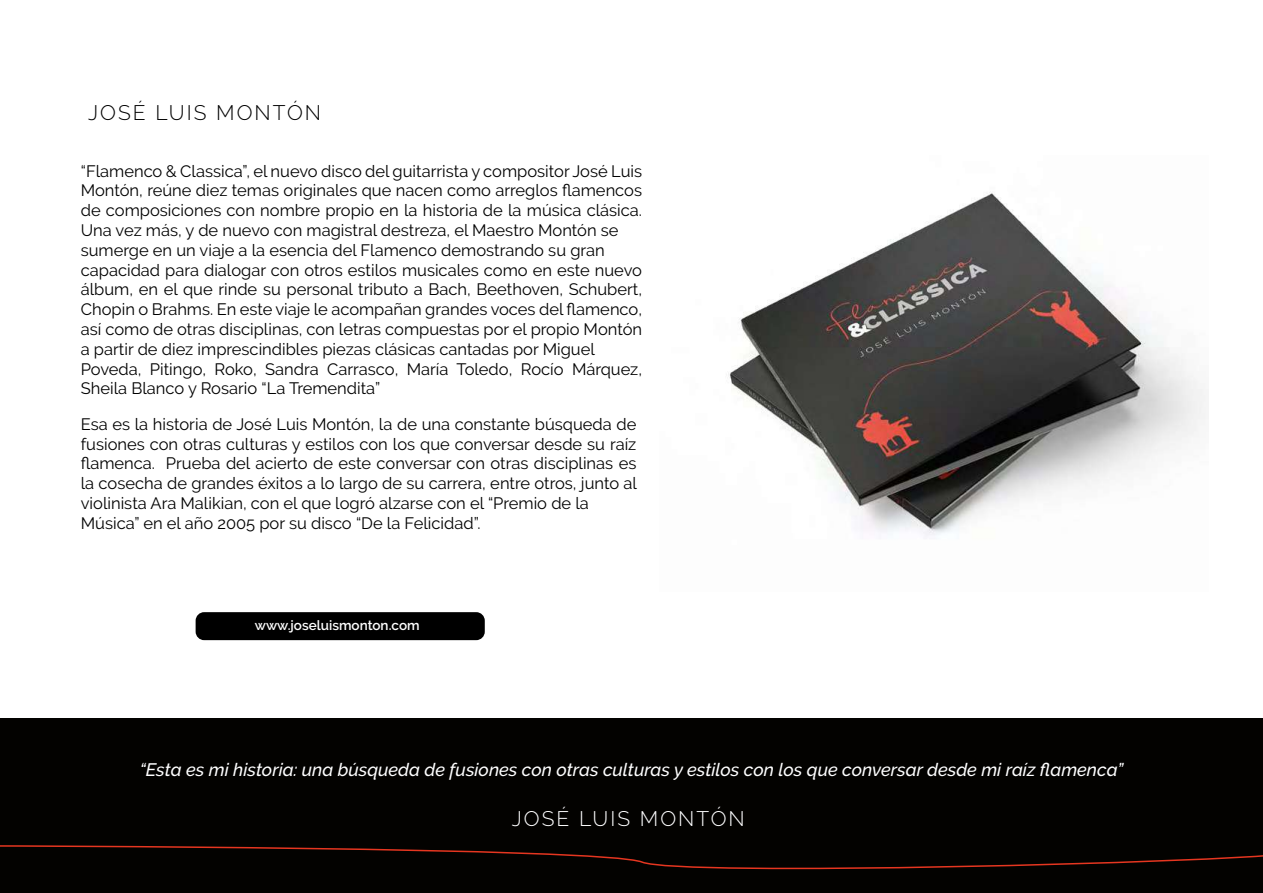
<style>
.page{position:relative;width:1263px;height:893px;background:#fff}
.page>*{position:absolute;margin:0;border:0;box-sizing:border-box;transform-origin:0 0}
.t1{font:300 21px "Raleway";letter-spacing:.1em;color:#000}
.t2{font:300 21px "Raleway";letter-spacing:.1em;color:#fff}
.t3{font:italic 500 18px "Raleway";color:#fff}
.t4{font:16.5px/19.8px "Raleway";color:#000}
.t5{font:600 13.5px "Raleway";color:#fff}
</style>
<div class="page">
<div style="left:0;top:719px;width:1263px;height:174px;background:#030200"></div>
<img style="left:728px;top:192px;width:478px;height:345px">
<div style="left:196px;top:612px;width:289px;height:28px;background:#000;border-radius:9px"></div>
<svg style="left:0;top:845px;width:1263px;height:25px"></svg>
<p class="t1" style="left:88px;top:100px;width:235px">JOSÉ LUIS MONTÓN</p>
<p class="t4" style="left:81px;top:161px;width:563px">“Flamenco &amp; Classica”, el nuevo disco del guitarrista y compositor José Luis Montón, reúne diez temas originales que nacen como arreglos flamencos de composiciones con nombre propio en la historia de la música clásica.<br>Una vez más, y de nuevo con magistral destreza, el Maestro Montón se sumerge en un viaje a la esencia del Flamenco demostrando su gran capacidad para dialogar con otros estilos musicales como en este nuevo álbum, en el que rinde su personal tributo a Bach, Beethoven, Schubert, Chopin o Brahms. En este viaje le acompañan grandes voces del flamenco, así como de otras disciplinas, con letras compuestas por el propio Montón a partir de diez imprescindibles piezas clásicas cantadas por Miguel Poveda, Pitingo, Roko, Sandra Carrasco, María Toledo, Rocío Márquez, Sheila Blanco y Rosario “La Tremendita”</p>
<p class="t4" style="left:81px;top:414px;width:558px">Esa es la historia de José Luis Montón, la de una constante búsqueda de fusiones con otras culturas y estilos con los que conversar desde su raíz flamenca. Prueba del acierto de este conversar con otras disciplinas es la cosecha de grandes éxitos a lo largo de su carrera, entre otros, junto al violinista Ara Malikian, con el que logró alzarse con el “Premio de la Música” en el año 2005 por su disco “De la Felicidad”.</p>
<p class="t5" style="left:255px;top:618px;width:166px">www.joseluismonton.com</p>
<p class="t3" style="left:140px;top:759px;width:985px">“Esta es mi historia: una búsqueda de fusiones con otras culturas y estilos con los que conversar desde mi raíz flamenca”</p>
<p class="t2" style="left:512px;top:806px;width:235px">JOSÉ LUIS MONTÓN</p>
</div>
